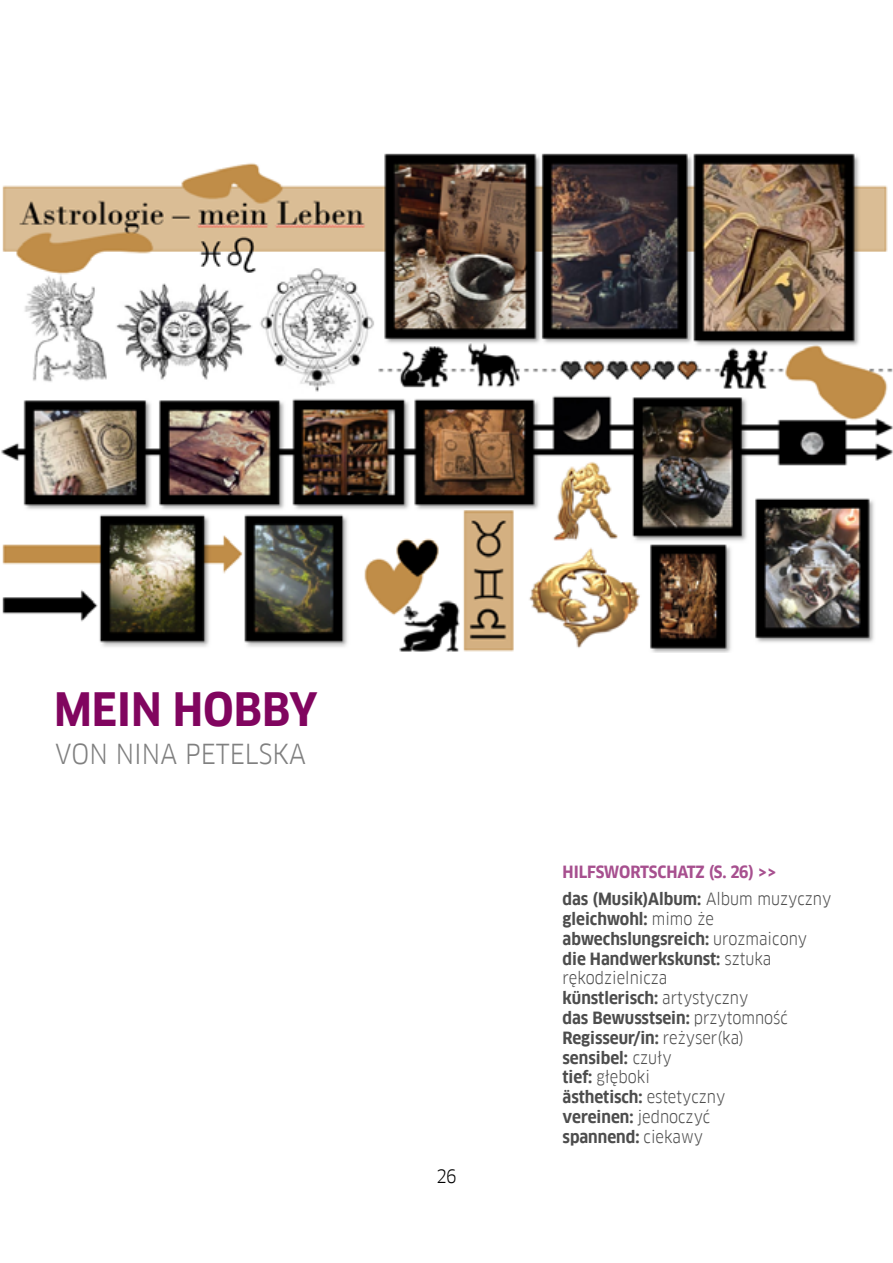
<style>
.page{position:relative;width:893px;height:1263px;background:#fff}
.page>*{position:absolute;margin:0;border:0;box-sizing:border-box;transform-origin:0 0}
.t1{font:700 45px "Goethe FF Clan";color:#81055f}
.t2{font:27px "Goethe FF Clan";color:#808080}
.t3{font:18px "Goethe FF Clan";color:#000}
.t4{font:700 16.5px/19.8px "Goethe FF Clan";color:#4d4d4d}
.t5{font:700 16.5px/27.3px "Goethe FF Clan";color:#a7508f}
.s1{color:#4d4d4d}
.s2{font-weight:400;color:#4d4d4d}
.s3{font-weight:400}
</style>
<div class="page">
<img style="left:1px;top:153px;width:892px;height:500px">
<h1 class="t1" style="left:54px;top:683px;width:265px">MEIN HOBBY</h1>
<h2 class="t2" style="left:55px;top:738px;width:252px">VON NINA PETELSKA</h2>
<p class="t3" style="left:436px;top:1165px;width:22px">26</p>
<p class="t5" style="left:562px;top:858px;width:270px">HILFSWORTSCHATZ (S. 26) &gt;&gt;<br><span class="s1">das (Musik)Album:</span> <span class="s2">Album muzyczny</span></p>
<p class="t4" style="left:562px;top:909px;width:246px">gleichwohl: <span class="s3">mimo że </span>abwechslungsreich: <span class="s3">urozmaicony </span>die Handwerkskunst: <span class="s3">sztuka rękodzielnicza<br></span>künstlerisch: <span class="s3">artystyczny<br></span>das Bewusstsein: <span class="s3">przytomność<br></span>Regisseur/in: <span class="s3">reżyser(ka) </span>sensibel: <span class="s3">czuły<br></span>tief: <span class="s3">głęboki<br></span>ästhetisch: <span class="s3">estetyczny<br></span>vereinen: <span class="s3">jednoczyć<br></span>spannend: <span class="s3">ciekawy</span></p>
</div>
